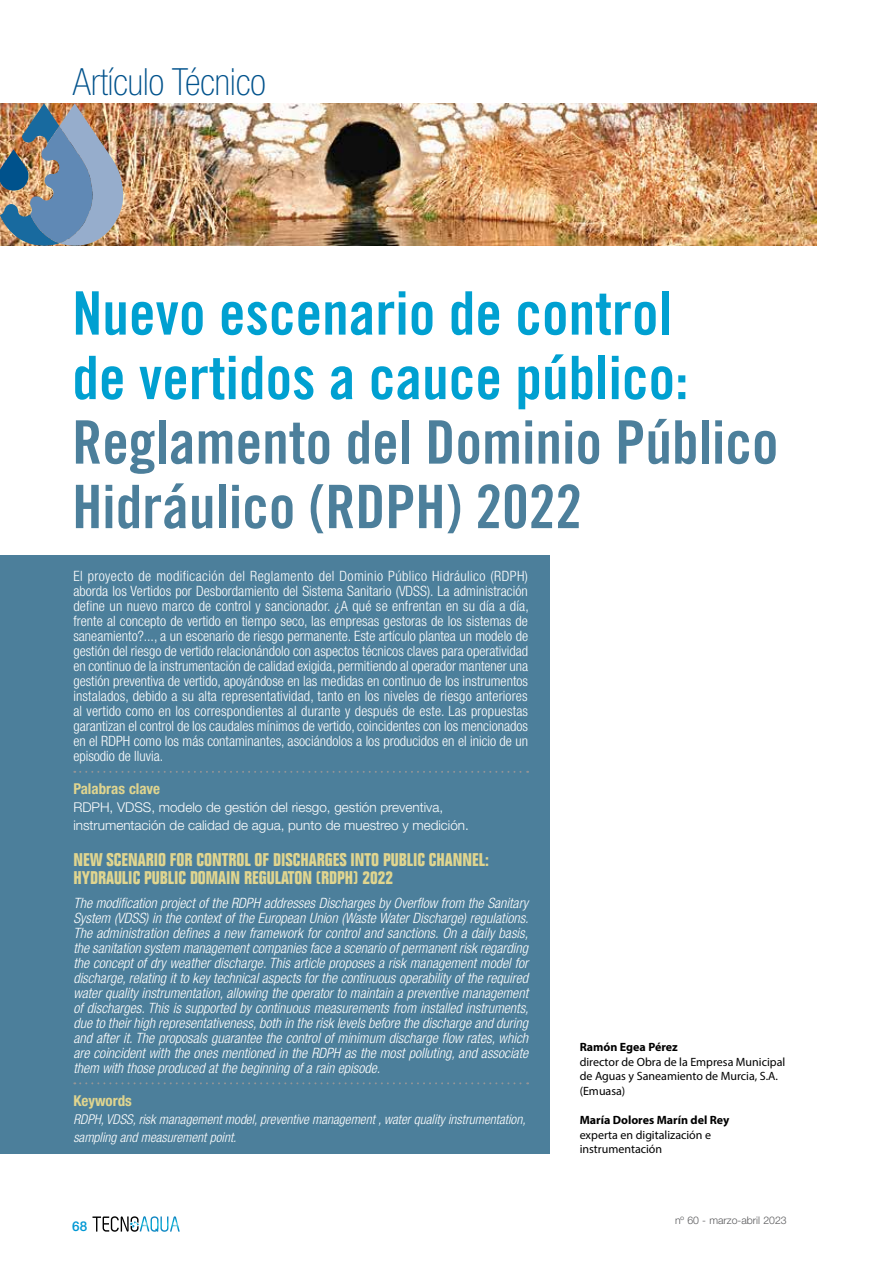
<style>
.page{position:relative;width:893px;height:1263px;background:#fff}
.page>*{position:absolute;margin:0;border:0;box-sizing:border-box;transform-origin:0 0}
.t1{font:60px/64.5px "Trade Gothic LT Std Bd Cn 20";color:#00a0d1}
.t2{font:60px/64.5px "Trade Gothic LT Std Bd Cn 20";color:#4c7f9b}
.t3{font:100 condensed 37.5px "Helvetica Neue LT Std";color:#00528c}
.t4{font:700 condensed 18px/18px "Folio";color:#e0d58f}
.t5{font:700 condensed 15px "Helvetica Neue LT Std";color:#e0d58f}
.t6{font:300 condensed 14.25px/15px "Helvetica Neue LT Std";color:#fff;text-align:justify}
.t7{font:italic 300 condensed 14.25px/15px "Helvetica Neue LT Std";color:#fff;text-align:justify}
.t8{font:300 13.5px/18px "Helvetica Neue LT Std";color:#fff}
.t9{font:italic 300 condensed 13.5px/18px "Helvetica Neue LT Std";color:#fff}
.t10{font:500 13.5px "Helvetica Neue LT Std";color:#0098d4}
.t11{font:12px/14.5px "Myriad Pro";color:#000}
.t12{font:700 12px "Myriad Pro";color:#000}
.t13{font:300 10.5px "Helvetica Neue LT Std";color:#58585a}
</style>
<div class="page">
<svg style="left:92px;top:1216px;width:88px;height:16px"></svg>
<img style="left:123px;top:103px;width:693px;height:143px">
<div style="left:0;top:555px;width:549px;height:598px;background:#4c7f9b"></div>
<svg style="left:74px;top:771px;width:454px;height:2px"></svg>
<svg style="left:74px;top:1082px;width:454px;height:2px"></svg>
<img style="left:0;top:103px;width:123px;height:143px">
<h2 class="t3" style="left:73px;top:61px;width:195px">Artículo Técnico</h2>
<h1 class="t1" style="left:72px;top:280px;width:618px">Nuevo escenario de control de vertidos a cauce público:</h1>
<h1 class="t2" style="left:72px;top:409px;width:708px">Reglamento del Dominio Público<br>Hidráulico (RDPH) 2022</h1>
<p class="t6" style="left:73px;top:568px;width:457px">El proyecto de modificación del Reglamento del Dominio Público Hidráulico (RDPH) aborda los Vertidos por Desbordamiento del Sistema Sanitario (VDSS). La administración define un nuevo marco de control y sancionador. ¿A qué se enfrentan en su día a día, frente al concepto de vertido en tiempo seco, las empresas gestoras de los sistemas de saneamiento?..., a un escenario de riesgo permanente. Este artículo plantea un modelo de gestión del riesgo de vertido relacionándolo con aspectos técnicos claves para operatividad en continuo de la instrumentación de calidad exigida, permitiendo al operador mantener una gestión preventiva de vertido, apoyándose en las medidas en continuo de los instrumentos instalados, debido a su alta representatividad, tanto en los niveles de riesgo anteriores al vertido como en los correspondientes al durante y después de este. Las propuestas garantizan el control de los caudales mínimos de vertido, coincidentes con los mencionados en el RDPH como los más contaminantes, asociándolos a los producidos en el inicio de un episodio de lluvia.</p>
<p class="t5" style="left:73px;top:780px;width:88px">Palabras clave</p>
<p class="t8" style="left:73px;top:798px;width:397px">RDPH, VDSS, modelo de gestión del riesgo, gestión preventiva, instrumentación de calidad de agua, punto de muestreo y medición.</p>
<p class="t4" style="left:73px;top:851px;width:417px">NEW SCENARIO FOR CONTROL OF DISCHARGES INTO PUBLIC CHANNEL:<br>HYDRAULIC</p>
<p class="t4" style="left:144px;top:869px;width:16px">PUBLIC</p>
<p class="t4" style="left:190px;top:869px;width:205px">DOMAIN REGULATON (RDPH) 2022</p>
<p class="t7" style="left:73px;top:895px;width:457px">The modification project of the RDPH addresses Discharges by Overflow from the Sanitary System (VDSS) in the context of the European Union (Waste Water Discharge) regulations.<br>The administration defines a new framework for control and sanctions. On a daily basis, the sanitation system management companies face a scenario of permanent risk regarding the concept of dry weather discharge. This article proposes a risk management model for discharge, relating it to key technical aspects for the continuous operability of the required water quality instrumentation, allowing the operator to maintain a preventive management of discharges. This is supported by continuous measurements from installed instruments, due to their high representativeness, both in the risk levels before the discharge and during and after it. The proposals guarantee the control of minimum discharge flow rates, which are coincident with the ones mentioned in the RDPH as the most polluting, and associate them with those produced at the beginning of a rain episode.</p>
<p class="t5" style="left:73px;top:1091px;width:60px">Keywords</p>
<p class="t9" style="left:73px;top:1110px;width:454px">RDPH, VDSS, risk management model, preventive management , water quality instrumentation, sampling and measurement point.</p>
<p class="t12" style="left:580px;top:1039px;width:100px">Ramón Egea Pérez</p>
<p class="t11" style="left:580px;top:1054px;width:207px">director de Obra de la Empresa Municipal de Aguas y Saneamiento de Murcia, S.A. (Emuasa)</p>
<p class="t12" style="left:580px;top:1112px;width:151px">María Dolores Marín del Rey</p>
<p class="t11" style="left:580px;top:1127px;width:133px">experta en digitalización e instrumentación</p>
<p class="t10" style="left:72px;top:1218px;width:17px">68</p>
<p class="t13" style="left:675px;top:1213px;width:113px">nº 60 - marzo-abril 2023</p>
</div>
